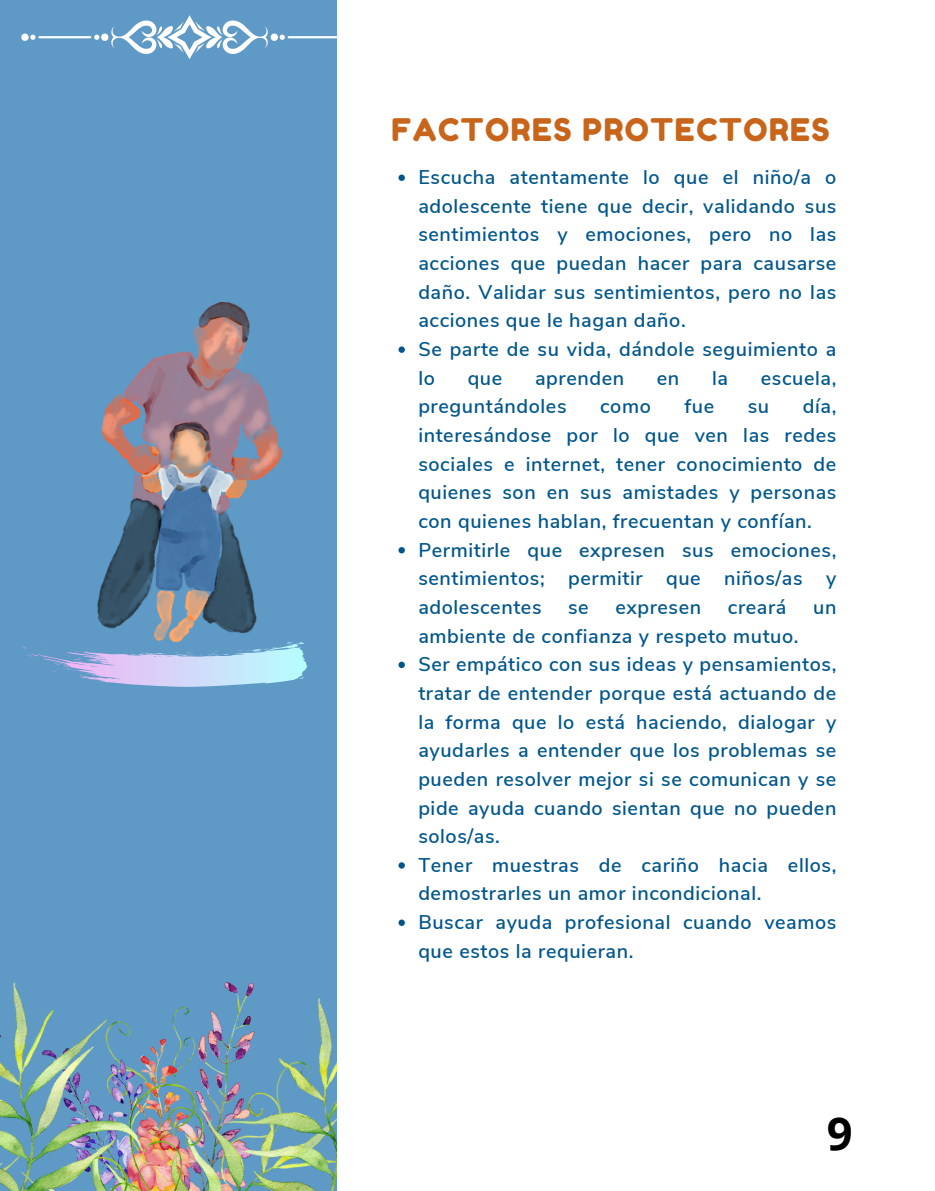
<style>
.page{position:relative;width:935px;height:1191px;background:#fff}
.page>*{position:absolute;margin:0;border:0;box-sizing:border-box;transform-origin:0 0}
.t1{font:700 45.3px "Open Sans";color:#000}
.t2{font:31.05px "Fredoka One";letter-spacing:.05em;color:#c8651b}
.t3{font:600 19.8px/28.7px "Nunito Sans";letter-spacing:.03em;color:#00568c;text-align:justify}
</style>
<div class="page">
<div style="left:0;top:0;width:337px;height:1190px;background:#5f9ac6"></div>
<svg style="left:22px;top:642px;width:285px;height:45px"></svg>
<img style="left:0;top:982px;width:337px;height:208px">
<svg style="left:21px;top:15px;width:316px;height:44px"></svg>
<img style="left:97px;top:302px;width:186px;height:340px">
<svg style="left:398px;top:174px;width:7px;height:7px"></svg>
<svg style="left:398px;top:346px;width:7px;height:7px"></svg>
<svg style="left:398px;top:547px;width:7px;height:6px"></svg>
<svg style="left:398px;top:661px;width:7px;height:7px"></svg>
<svg style="left:398px;top:862px;width:7px;height:6px"></svg>
<svg style="left:398px;top:919px;width:7px;height:6px"></svg>
<p class="t2" style="left:391px;top:111px;width:440px">FACTORES PROTECTORES</p>
<p class="t3" style="left:418px;top:163px;width:420px">Escucha atentamente lo que el niño/a o adolescente tiene que decir, validando sus sentimientos y emociones, pero no las acciones que puedan hacer para causarse daño. Validar sus sentimientos, pero no las acciones que le hagan daño.</p>
<p class="t3" style="left:418px;top:335px;width:420px">Se parte de su vida, dándole seguimiento a lo</p>
<p class="t3" style="left:468px;top:364px;width:36px">que</p>
<p class="t3" style="left:535px;top:364px;width:91px">aprenden</p>
<p class="t3" style="left:657px;top:364px;width:24px">en</p>
<p class="t3" style="left:712px;top:364px;width:17px">la</p>
<p class="t3" style="left:761px;top:364px;width:77px">escuela,</p>
<p class="t3" style="left:418px;top:392px;width:150px">preguntándoles</p>
<p class="t3" style="left:600px;top:392px;width:52px">como</p>
<p class="t3" style="left:684px;top:392px;width:31px">fue</p>
<p class="t3" style="left:748px;top:392px;width:23px">su</p>
<p class="t3" style="left:418px;top:392px;width:420px;text-indent:384px">día, interesándose por lo que ven las redes sociales e internet, tener conocimiento de quienes son en sus amistades y personas con quienes hablan, frecuentan y confían.</p>
<h1 class="t3" style="left:418px;top:535px;width:420px">Permitirle que expresen sus emociones, sentimientos; permitir que niños/as y adolescentes</h1>
<h1 class="t3" style="left:568px;top:593px;width:22px">se</h1>
<h1 class="t3" style="left:615px;top:593px;width:87px">expresen</h1>
<h1 class="t3" style="left:728px;top:593px;width:60px">creará</h1>
<h1 class="t3" style="left:813px;top:593px;width:25px">un</h1>
<h1 class="t3" style="left:418px;top:621px;width:382px">ambiente de confianza y respeto mutuo.</h1>
<p class="t3" style="left:418px;top:650px;width:420px">Ser empático con sus ideas y pensamientos, tratar de entender porque está actuando de la forma que lo está haciendo, dialogar y ayudarles a entender que los problemas se pueden resolver mejor si se comunican y se pide ayuda cuando sientan que no pueden solos/as.</p>
<p class="t3" style="left:418px;top:850px;width:420px">Tener muestras de cariño hacia ellos, demostrarles un amor incondicional.</p>
<p class="t3" style="left:418px;top:908px;width:420px">Buscar ayuda profesional cuando veamos que estos la requieran.</p>
<p class="t1" style="left:827px;top:1101px;width:27px">9</p>
</div>
